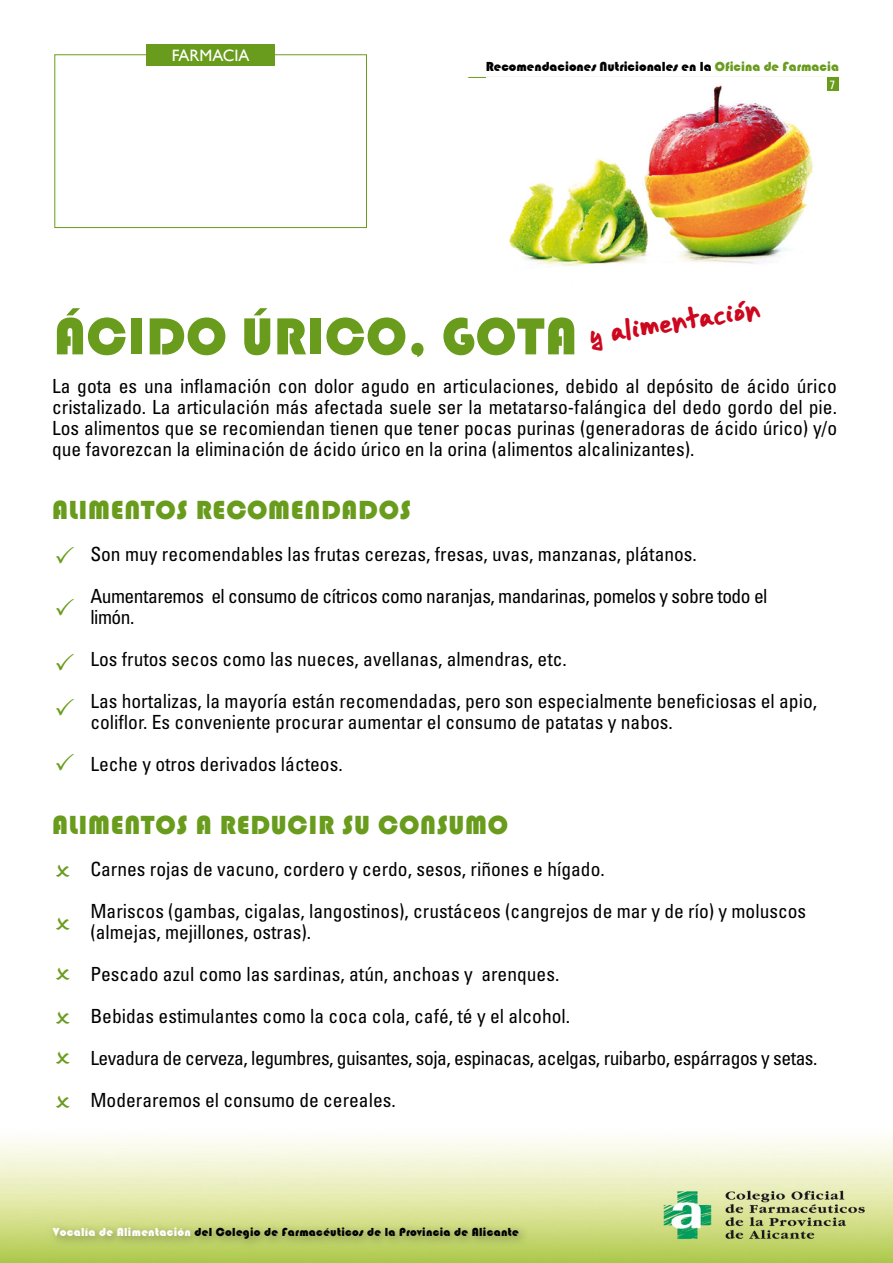
<style>
.page{position:relative;width:893px;height:1263px;background:#fff}
.page>*{position:absolute;margin:0;border:0;box-sizing:border-box;transform-origin:0 0}
.t1{font:54px "Bauhaus 93";letter-spacing:.01em;color:#699c1c}
.t2{font:27px "Bauhaus 93";letter-spacing:.025em;color:#699c1c}
.t3{font:21px "Gorri Sans";color:#cd071e}
.t4{font:condensed 19.5px/42px "Univers";color:#000}
.t5{font:condensed 19.5px/42px "Univers";letter-spacing:-.025em;color:#000}
.t6{font:16.5px "Gill Sans";color:#fff}
.t7{font:13.5px "Bauhaus 93";color:#000}
.t8{font:12px "Bauhaus 93";letter-spacing:.025em;color:#000}
.t9{font:condensed 12px "Univers";color:#fff}
.s1{color:#699c1c}
.s2{color:#fff}
</style>
<div class="page">
<img style="left:0;top:1139px;width:893px;height:124px">
<div style="left:55px;top:55px;width:312px;height:173px;border:1px solid #699c1c"></div>
<hr style="left:468px;top:77px;width:371px;height:1px;background:#699c1c">
<div style="left:826px;top:77px;width:13px;height:13px;background:#699c1c"></div>
<img style="left:47px;top:1222px;width:481px;height:27px">
<div style="left:146px;top:45px;width:129px;height:21px;background:#699c1c"></div>
<img style="left:509px;top:85px;width:304px;height:181px">
<p class="t6" style="left:172px;top:46px;width:79px">FARMACIA</p>
<p class="t7" style="left:486px;top:59px;width:355px">Recomendaciones Nutricionales en la <span class="s1">Oficina de Farmacia</span></p>
<p class="t9" style="left:830px;top:77px;width:7px">7</p>
<h1 class="t1" style="left:54px;top:306px;width:525px">ÁCIDO ÚRICO, GOTA</h1>
<p class="t3" style="left:587px;top:319px;width:174px;rotate:-9deg">y alimentación</p>
<p class="t4" style="left:52px;top:376px;width:786px;line-height:21px;text-align:justify">La gota es una inflamación con dolor agudo en articulaciones, debido al depósito de ácido úrico cristalizado. La articulación más afectada suele ser la metatarso-falángica del dedo gordo del pie.<br>Los alimentos que se recomiendan tienen que tener pocas purinas (generadoras de ácido úrico) y/o que favorezcan la eliminación de ácido úrico en la orina (alimentos alcalinizantes).</p>
<h2 class="t2" style="left:52px;top:495px;width:360px">ALIMENTOS RECOMENDADOS</h2>
<p class="t5" style="left:90px;top:533px;width:679px">Son muy recomendables las frutas cerezas, fresas, uvas, manzanas, plátanos.<br>Aumentaremos el consumo de cítricos como naranjas, mandarinas, pomelos y sobre todo el</p>
<p class="t4" style="left:90px;top:596px;width:728px">limón.<br>Los frutos secos como las nueces, avellanas, almendras, etc.<br>Las hortalizas, la mayoría están recomendadas, pero son especialmente beneficiosas el apio,</p>
<p class="t4" style="left:90px;top:701px;width:584px">coliflor. Es conveniente procurar aumentar el consumo de patatas y nabos.<br>Leche y otros derivados lácteos.</p>
<h2 class="t2" style="left:52px;top:810px;width:457px">ALIMENTOS A REDUCIR SU CONSUMO</h2>
<p class="t4" style="left:90px;top:848px;width:717px">Carnes rojas de vacuno, cordero y cerdo, sesos, riñones e hígado.<br>Mariscos (gambas, cigalas, langostinos), crustáceos (cangrejos de mar y de río) y moluscos</p>
<p class="t4" style="left:90px;top:911px;width:729px">(almejas, mejillones, ostras).<br>Pescado azul como las sardinas, atún, anchoas y arenques.<br>Bebidas estimulantes como la coca cola, café, té y el alcohol.<br>Levadura de cerveza, legumbres, guisantes, soja, espinacas, acelgas, ruibarbo, espárragos y setas.<br>Moderaremos el consumo de cereales.</p>
<p class="t8" style="left:53px;top:1225px;width:467px"><span class="s2">Vocalía de Alimentación</span> del Colegio de Farmacéuticos de la Provincia de Alicante</p>
</div>
